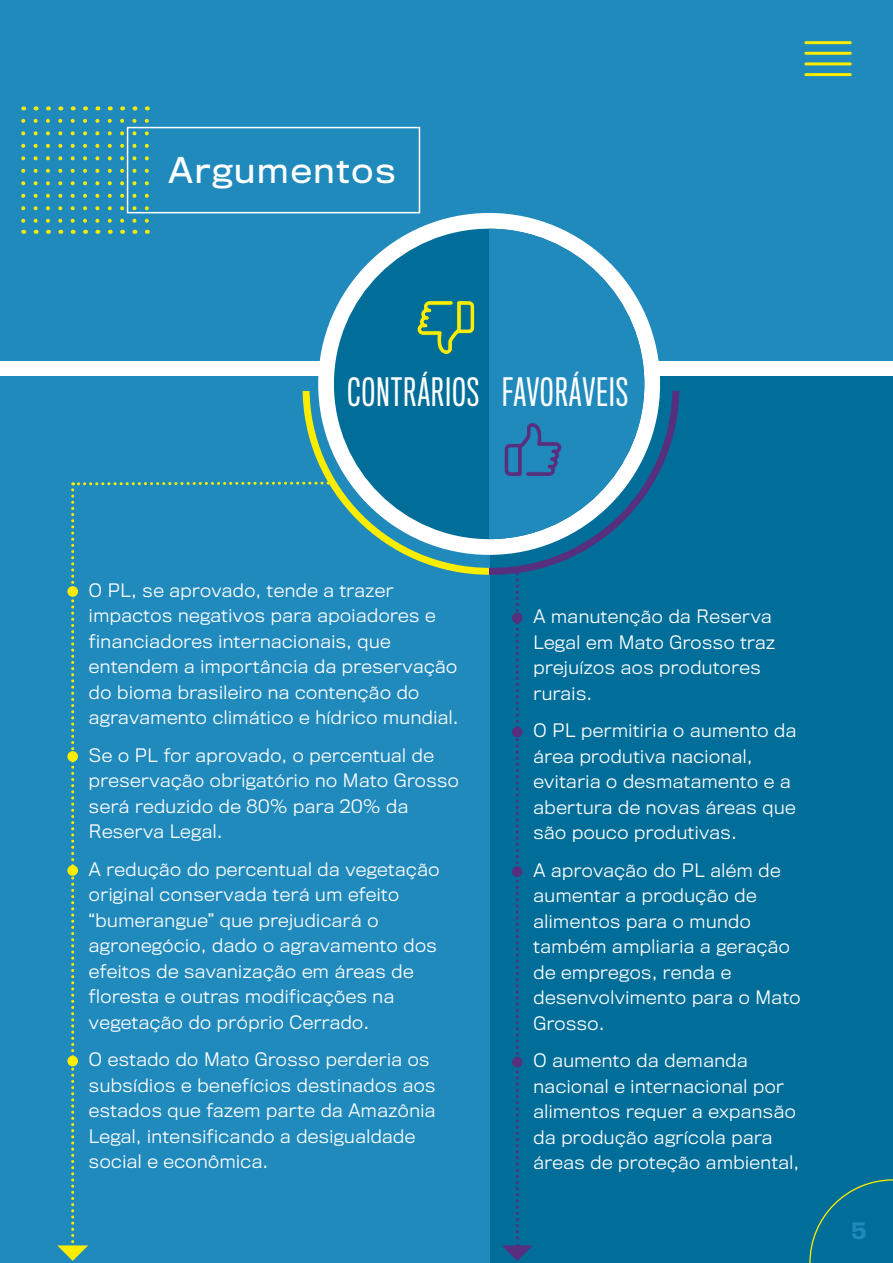
<style>
.page{position:relative;width:893px;height:1263px;background:#fff}
.page>*{position:absolute;margin:0;border:0;box-sizing:border-box;transform-origin:0 0}
.t1{font:36px "Titling Gothic FB Comp";letter-spacing:.04em;color:#fff}
.t2{font:33px "Titling Gothic FB Normal";letter-spacing:.06em;color:#fff}
.t3{font:500 21px "Titling Gothic FB Normal";color:#218abd}
.t4{font:300 17.25px/25.5px "Titling Gothic FB Normal";letter-spacing:.03em;color:#fff}
</style>
<div class="page">
<div style="left:489px;top:376px;width:404px;height:887px;background:#006e99"></div>
<div style="left:0;top:376px;width:489px;height:887px;background:#218abd"></div>
<div style="left:0;top:0;width:893px;height:360px;background:#218abd"></div>
<svg style="left:809px;top:1179px;width:84px;height:84px"></svg>
<div style="left:127px;top:127px;width:293px;height:86px;background:#218abd;border:2px solid #fff"></div>
<svg style="left:21px;top:121px;width:4px;height:113px"></svg>
<svg style="left:34px;top:121px;width:4px;height:113px"></svg>
<svg style="left:46px;top:121px;width:4px;height:113px"></svg>
<svg style="left:58px;top:121px;width:4px;height:113px"></svg>
<svg style="left:71px;top:121px;width:4px;height:113px"></svg>
<svg style="left:83px;top:121px;width:4px;height:113px"></svg>
<svg style="left:95px;top:121px;width:4px;height:113px"></svg>
<svg style="left:108px;top:121px;width:4px;height:113px"></svg>
<svg style="left:120px;top:121px;width:4px;height:113px"></svg>
<svg style="left:132px;top:121px;width:4px;height:113px"></svg>
<svg style="left:145px;top:121px;width:4px;height:113px"></svg>
<div style="left:318px;top:213px;width:342px;height:342px;background:#fff;border-radius:50%"></div>
<div style="left:334px;top:229px;width:310px;height:310px;background:#006e99;border-radius:50%"></div>
<div style="left:489px;top:229px;width:155px;height:310px;background:#218abd"></div>
<svg style="left:417px;top:300px;width:58px;height:55px"></svg>
<svg style="left:57px;top:391px;width:622px;height:870px"></svg>
<hr style="left:806px;top:41px;width:44px;height:3px;background:#faed00">
<hr style="left:806px;top:52px;width:44px;height:3px;background:#faed00">
<hr style="left:806px;top:62px;width:44px;height:3px;background:#faed00">
<hr style="left:806px;top:73px;width:44px;height:3px;background:#faed00">
<h2 class="t2" style="left:169px;top:151px;width:228px">Argumentos</h2>
<h1 class="t1" style="left:347px;top:371px;width:282px">CONTRÁRIOS FAVORÁVEIS</h1>
<p class="t4" style="left:89px;top:578px;width:371px">O PL, se aprovado, tende a trazer impactos negativos para apoiadores e financiadores internacionais, que entendem a importância da preservação do bioma brasileiro na contenção do agravamento climático e hídrico mundial.</p>
<p class="t4" style="left:89px;top:743px;width:371px">Se o PL for aprovado, o percentual de preservação obrigatório no Mato Grosso será reduzido de 80% para 20% da<br>Reserva Legal.</p>
<p class="t4" style="left:89px;top:857px;width:352px">A redução do percentual da vegetação original conservada terá um efeito “bumerangue” que prejudicará o agronegócio, dado o agravamento dos efeitos de savanização em áreas de floresta e outras modificações na vegetação do próprio Cerrado.</p>
<p class="t4" style="left:89px;top:1047px;width:348px">O estado do Mato Grosso perderia os subsídios e benefícios destinados aos estados que fazem parte da Amazônia Legal, intensificando a desigualdade social e econômica.</p>
<p class="t4" style="left:534px;top:604px;width:243px">A manutenção da Reserva<br>Legal em Mato Grosso traz prejuízos aos produtores rurais.</p>
<p class="t4" style="left:534px;top:718px;width:264px">O PL permitiria o aumento da área produtiva nacional, evitaria o desmatamento e a abertura de novas áreas que são pouco produtivas.</p>
<p class="t4" style="left:534px;top:858px;width:269px">A aprovação do PL além de aumentar a produção de alimentos para o mundo também ampliaria a geração de empregos, renda e desenvolvimento para o Mato<br>Grosso.</p>
<p class="t4" style="left:534px;top:1048px;width:267px">O aumento da demanda nacional e internacional por alimentos requer a expansão da produção agrícola para áreas de proteção ambiental,</p>
<p class="t3" style="left:845px;top:1209px;width:16px">5</p>
<p class="t3" style="left:852px;top:1218px;width:16px">5</p>
</div>
